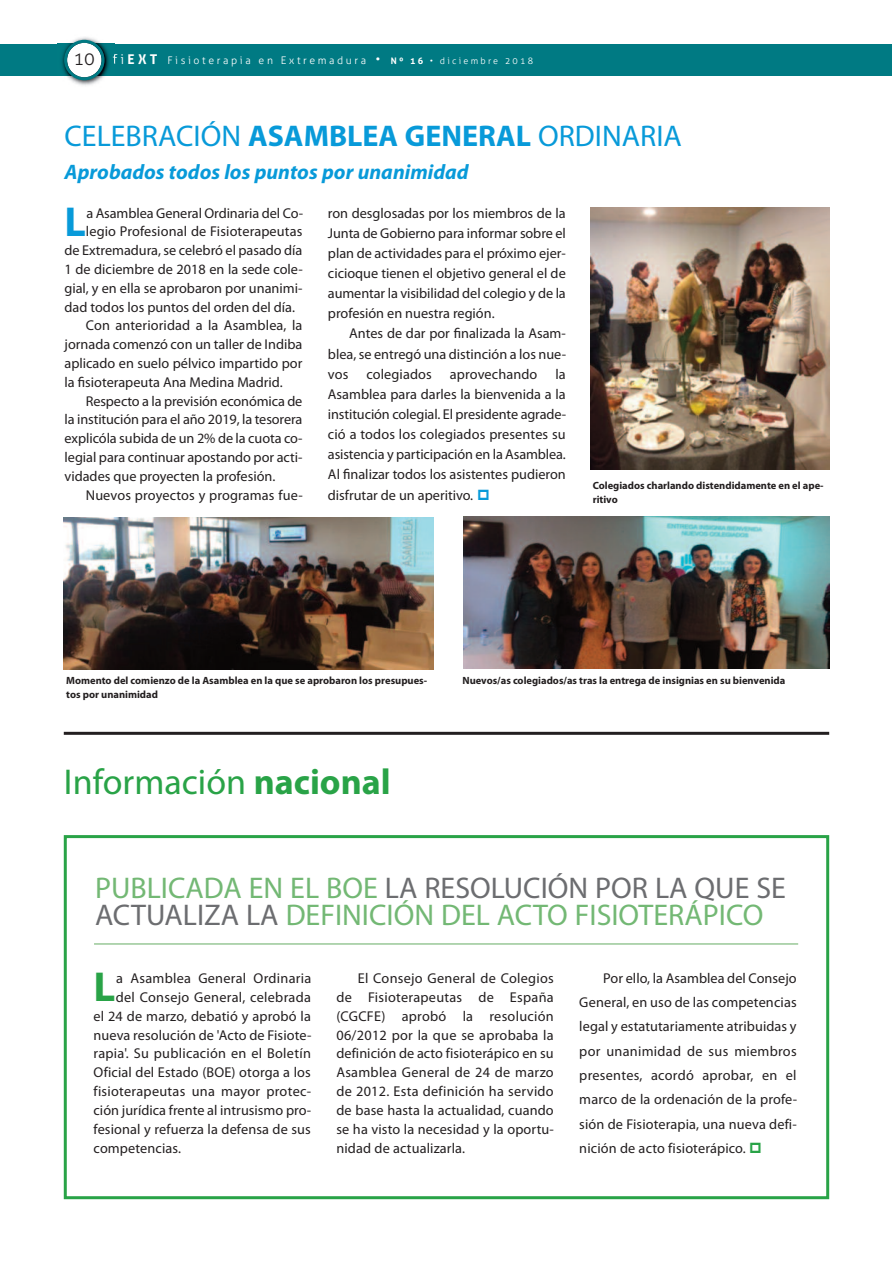
<style>
.page{position:relative;width:893px;height:1263px;background:#fff}
.page>*{position:absolute;margin:0;border:0;box-sizing:border-box;transform-origin:0 0}
.t1{font:700 42px "Myriad Pro";color:#089ad9}
.t2{font:700 42px "Myriad Pro";color:#29a347}
.t3{font:36px "Myriad Pro";color:#29a347}
.t4{font:30px/27px "Myriad Pro";color:#73b874}
.t5{font:30px "Myriad Pro";color:#089ad9}
.t6{font:italic 700 21px "Myriad Pro";color:#089ad9}
.t7{font:14.25px/20.1px "Myriad Pro";color:#231f20;text-align:justify}
.t8{font:14.25px "Myriad Pro";letter-spacing:.02em;color:#231f20}
.t9{font:700 10.5px/13.5px "Myriad Pro";color:#231f20}
.t10{font:300 10.5px "Aller";letter-spacing:.25em;color:#fff}
.s1{font-size:18px;color:#231f20}
.s2{font-size:13.5px}
.s3{font-weight:700;font-size:13.5px}
.s4{font-weight:700;font-size:9px}
.s5{font-size:9px}
.s6{font-weight:700}
.s7{color:#6c6d70}
</style>
<div class="page">
<div style="left:0;top:44px;width:892px;height:32px;background:#007a83"></div>
<img style="left:57px;top:37px;width:57px;height:49px">
<svg style="left:64px;top:40px;width:41px;height:40px"></svg>
<div style="left:64px;top:835px;width:765px;height:364px;border:3px solid #29a347"></div>
<img style="left:590px;top:208px;width:239px;height:262px">
<img style="left:64px;top:517px;width:369px;height:152px">
<img style="left:463px;top:517px;width:366px;height:152px">
<hr style="left:64px;top:732px;width:765px;height:3px;background:#231f20">
<hr style="left:94px;top:943px;width:704px;height:2px;background:#99c897">
<p class="t10" style="left:73px;top:54px;width:461px"><span class="s1">10</span> <span class="s2">fi</span><span class="s3">EXT</span> Fisioterapia en Extremadura <span class="s2">•</span> <span class="s4">Nº 16</span> <span class="s5">• diciembre 2018</span></p>
<h3 class="t5" style="left:65px;top:125px;width:619px">CELEBRACIÓN <span class="s6">ASAMBLEA GENERAL</span> ORDINARIA</h3>
<h3 class="t6" style="left:65px;top:164px;width:405px">Aprobados todos los puntos por unanimidad</h3>
<h1 class="t1" style="left:65px;top:207px;width:23px">L</h1>
<p class="t7" style="left:86px;top:204px;width:218px">a Asamblea General Ordinaria del Co-</p>
<p class="t7" style="left:86px;top:223px;width:218px">legio Profesional de Fisioterapeutas</p>
<p class="t7" style="left:65px;top:242px;width:239px">de Extremadura, se celebró el pasado día</p>
<p class="t7" style="left:65px;top:260px;width:240px">1 de diciembre de 2018 en la sede cole-</p>
<p class="t7" style="left:65px;top:279px;width:239px">gial, y en ella se aprobaron por unanimi-</p>
<p class="t7" style="left:65px;top:298px;width:232px">dad todos los puntos del orden del día.</p>
<p class="t7" style="left:86px;top:317px;width:218px">Con anterioridad a la Asamblea, la</p>
<p class="t7" style="left:65px;top:335px;width:239px">jornada comenzó con un taller de Indiba</p>
<p class="t7" style="left:65px;top:354px;width:239px">aplicado en suelo pélvico impartido por</p>
<p class="t7" style="left:65px;top:373px;width:220px">la fisioterapeuta Ana Medina Madrid.</p>
<p class="t7" style="left:86px;top:392px;width:218px">Respecto a la previsión económica de</p>
<p class="t7" style="left:65px;top:411px;width:239px">la institución para el año 2019, la tesorera</p>
<p class="t7" style="left:65px;top:429px;width:240px">explicóla subida de un 2% de la cuota co-</p>
<p class="t7" style="left:65px;top:448px;width:239px">legial para continuar apostando por acti-</p>
<p class="t7" style="left:65px;top:467px;width:212px">vidades que proyecten la profesión.</p>
<p class="t7" style="left:86px;top:486px;width:218px">Nuevos proyectos y programas fue-</p>
<p class="t7" style="left:328px;top:204px;width:239px">ron desglosadas por los miembros de la Junta de Gobierno para informar sobre el plan de actividades para el próximo ejer&shy;cicioque tienen el objetivo general el de aumentar la visibilidad del colegio y de la profesión en nuestra región.</p>
<p class="t7" style="left:328px;top:325px;width:240px;text-indent:21px">Antes de dar por finalizada la Asam&shy;blea, se entregó una distinción a los nue&shy;vos</p>
<p class="t7" style="left:328px;top:365px;width:240px;text-indent:227px">la Asamblea para darles la bienvenida a la institución colegial. El presidente agrade&shy;ció a todos los colegiados presentes su asistencia y participación en la Asamblea.<br>Al finalizar todos los asistentes pudieron disfrutar de un aperitivo.</p>
<p class="t7" style="left:366px;top:365px;width:67px">colegiados</p>
<p class="t7" style="left:450px;top:365px;width:89px">aprovechando</p>
<p class="t9" style="left:593px;top:480px;width:232px">Colegiados charlando distendidamente en el ape&shy;ritivo</p>
<p class="t9" style="left:66px;top:675px;width:362px">Momento del comienzo de la Asamblea en la que se aprobaron los presupues&shy;tos por unanimidad</p>
<p class="t9" style="left:462px;top:674px;width:324px">Nuevos/as colegiados/as tras la entrega de insignias en su bienvenida</p>
<h2 class="t3" style="left:64px;top:768px;width:328px">Información <span class="s6">nacional</span></h2>
<h3 class="t4" style="left:95px;top:877px;width:692px">PUBLICADA EN EL BOE <span class="s7">LA RESOLUCIÓN POR LA QUE SE<br>ACTUALIZA LA</span> DEFINICIÓN DEL ACTO FISIOTERÁPICO</h3>
<h1 class="t2" style="left:94px;top:971px;width:23px">L</h1>
<p class="t8" style="left:116px;top:972px;width:197px">a Asamblea General Ordinaria</p>
<p class="t8" style="left:116px;top:991px;width:197px">del Consejo General, celebrada</p>
<p class="t7" style="left:94px;top:1007px;width:219px">el 24 de marzo, debatió y aprobó la</p>
<p class="t7" style="left:94px;top:1026px;width:219px">nueva resolución de 'Acto de Fisiote-</p>
<p class="t8" style="left:94px;top:1048px;width:219px">rapia'. Su publicación en el Boletín</p>
<p class="t7" style="left:94px;top:1064px;width:219px">Oficial del Estado (BOE) otorga a los</p>
<p class="t8" style="left:94px;top:1086px;width:219px">fisioterapeutas una mayor protec-</p>
<p class="t7" style="left:94px;top:1101px;width:219px">ción jurídica frente al intrusismo pro-</p>
<p class="t7" style="left:94px;top:1120px;width:219px">fesional y refuerza la defensa de sus</p>
<p class="t7" style="left:94px;top:1139px;width:89px">competencias.</p>
<p class="t7" style="left:336px;top:969px;width:219px;line-height:18.9px;text-indent:21px">El Consejo General de Colegios de Fisioterapeutas de España (CGCFE) aprobó la resolución 06/2012 por la que se aprobaba la definición de acto fisioterápico en su Asamblea General de 24 de marzo de 2012. Esta definición ha servido de base hasta la actualidad, cuando se ha visto la necesidad y la oportu&shy;nidad de actualizarla.</p>
<p class="t7" style="left:579px;top:967px;width:219px;line-height:24.3px;text-indent:24px">Por ello, la Asamblea del Consejo General, en uso de las competencias legal y estatutariamente atribuidas y por unanimidad de sus miembros presentes, acordó aprobar, en el marco de la ordenación de la profe&shy;sión de Fisioterapia, una nueva defi&shy;nición de acto fisioterápico.</p>
</div>
